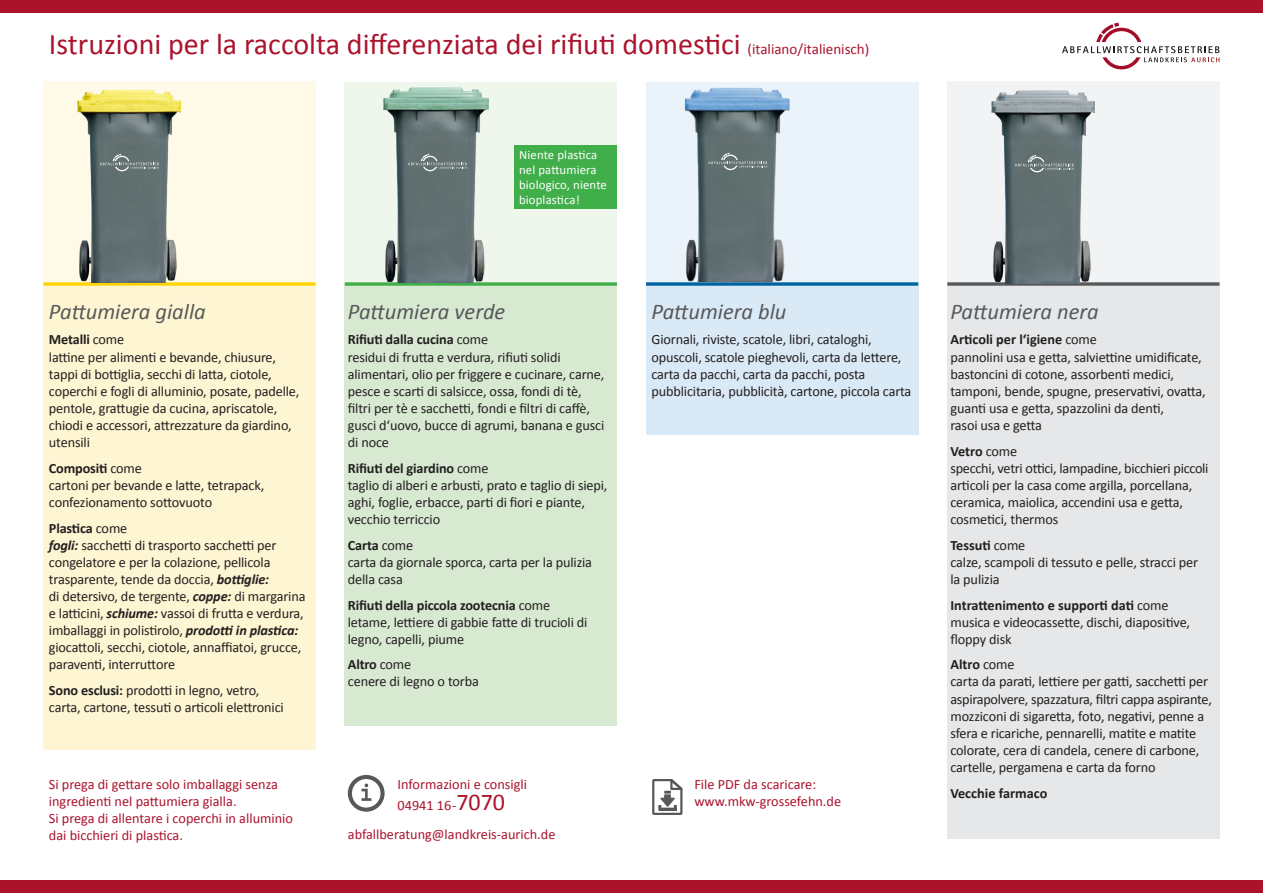
<style>
.page{position:relative;width:1263px;height:893px;background:#fff}
.page>*{position:absolute;margin:0;border:0;box-sizing:border-box;transform-origin:0 0}
.t1{font:30px "Calibri";color:#ab132d}
.t2{font:italic 22.5px "Calibri";color:#57585a}
.t3{font:14.25px/17.1px "Calibri";letter-spacing:-.01em;color:#231f20}
.t4{font:14.25px/17.1px "Calibri";color:#ab132d}
.t5{font:700 14.25px "Calibri";color:#231f20}
.t6{font:12.75px/15px "Calibri";letter-spacing:.01em;color:#fff}
.s1{font-size:15px}
.s2{font-weight:700}
.s3{font-weight:700;font-style:italic}
.s4{font-size:24px}
</style>
<div class="page">
<div style="left:43px;top:81px;width:273px;height:203px;background:#fefae7"></div>
<div style="left:43px;top:285px;width:273px;height:464px;background:#fef5d2"></div>
<svg style="left:43px;top:282px;width:273px;height:4px"></svg>
<img style="left:78px;top:90px;width:103px;height:192px">
<svg style="left:100px;top:154px;width:59px;height:17px"></svg>
<div style="left:646px;top:82px;width:272px;height:203px;background:#eaf2fa"></div>
<div style="left:646px;top:284px;width:272px;height:151px;background:#d9e9f6"></div>
<svg style="left:646px;top:282px;width:272px;height:4px"></svg>
<img style="left:684px;top:87px;width:106px;height:195px">
<svg style="left:708px;top:153px;width:59px;height:17px"></svg>
<svg style="left:652px;top:779px;width:31px;height:36px"></svg>
<div style="left:345px;top:83px;width:272px;height:201px;background:#eff6ec"></div>
<div style="left:345px;top:284px;width:272px;height:442px;background:#d8e9d2"></div>
<svg style="left:345px;top:282px;width:272px;height:4px"></svg>
<img style="left:383px;top:87px;width:105px;height:195px">
<svg style="left:408px;top:154px;width:59px;height:17px"></svg>
<svg style="left:348px;top:775px;width:34px;height:37px"></svg>
<svg style="left:361px;top:784px;width:10px;height:17px"></svg>
<div style="left:348px;top:775px;width:37px;height:37px;border:4px solid #57585a;border-radius:50%"></div>
<div style="left:515px;top:146px;width:102px;height:63px;background:#40ae49"></div>
<div style="left:947px;top:82px;width:272px;height:202px;background:#f2f3f4"></div>
<div style="left:947px;top:283px;width:272px;height:556px;background:#e6e7e9"></div>
<svg style="left:947px;top:282px;width:272px;height:4px"></svg>
<img style="left:991px;top:91px;width:104px;height:192px">
<svg style="left:1015px;top:155px;width:59px;height:17px"></svg>
<div style="left:0;top:880px;width:1263px;height:13px;background:#ab132d"></div>
<div style="left:0;top:0;width:1263px;height:13px;background:#ab132d"></div>
<svg style="left:1062px;top:23px;width:157px;height:46px"></svg>
<h1 class="t1" style="left:49px;top:26px;width:822px">Istruzioni per la raccolta differenziata dei rifiuti domestici <span class="s1">(italiano/italienisch)</span></h1>
<h2 class="t2" style="left:49px;top:297px;width:158px">Pattumiera gialla</h2>
<p class="t3" style="left:49px;top:330px;width:252px"><span class="s2">Metalli</span> come<br>lattine per alimenti e bevande, chiusure, tappi di bottiglia, secchi di latta, ciotole, coperchi e fogli di alluminio, posate, padelle, pentole, grattugie da cucina, apriscatole, chiodi e accessori, attrezzature da giardino, utensili</p>
<p class="t3" style="left:49px;top:459px;width:217px"><span class="s2">Compositi</span> come<br>cartoni per bevande e latte, tetrapack, confezionamento sottovuoto</p>
<p class="t3" style="left:49px;top:519px;width:258px"><span class="s2">Plastica</span> come<br><span class="s3">fogli:</span> sacchetti di trasporto sacchetti per congelatore e per la colazione, pellicola trasparente, tende da doccia, <span class="s3">bottiglie:<br></span>di detersivo, de tergente, <span class="s3">coppe:</span> di margarina e latticini, <span class="s3">schiume:</span> vassoi di frutta e verdura, imballaggi in polistirolo, <span class="s3">prodotti in plastica: </span>giocattoli, secchi, ciotole, annaffiatoi, grucce, paraventi, interruttore</p>
<p class="t3" style="left:49px;top:681px;width:236px"><span class="s2">Sono esclusi:</span> prodotti in legno, vetro, carta, cartone, tessuti o articoli elettronici</p>
<p class="t4" style="left:49px;top:775px;width:246px">Si prega di gettare solo imballaggi senza ingredienti nel pattumiera gialla.<br>Si prega di allentare i coperchi in alluminio dai bicchieri di plastica.</p>
<p class="t6" style="left:519px;top:147px;width:89px">Niente plastica nel pattumiera biologico, niente bioplastica!</p>
<h2 class="t2" style="left:348px;top:297px;width:159px">Pattumiera verde</h2>
<p class="t3" style="left:348px;top:330px;width:258px"><span class="s2">Rifiuti dalla cucina</span> come<br>residui di frutta e verdura, rifiuti solidi alimentari, olio per friggere e cucinare, carne, pesce e scarti di salsicce, ossa, fondi di tè, filtri per tè e sacchetti, fondi e filtri di caffè, gusci d‘uovo, bucce di agrumi, banana e gusci di noce</p>
<p class="t3" style="left:348px;top:459px;width:261px"><span class="s2">Rifiuti del giardino</span> come<br>taglio di alberi e arbusti, prato e taglio di siepi, aghi, foglie, erbacce, parti di fiori e piante, vecchio terriccio</p>
<p class="t3" style="left:348px;top:536px;width:246px"><span class="s2">Carta</span> come<br>carta da giornale sporca, carta per la pulizia della casa</p>
<p class="t3" style="left:348px;top:596px;width:241px"><span class="s2">Rifiuti della piccola zootecnia</span> come letame, lettiere di gabbie fatte di trucioli di legno, capelli, piume</p>
<p class="t3" style="left:348px;top:655px;width:133px"><span class="s2">Altro</span> come<br>cenere di legno o torba</p>
<p class="t4" style="left:398px;top:773px;width:131px;line-height:21px">Informazioni e consigli<br>04941 16-<span class="s4">7070</span></p>
<p class="t4" style="left:348px;top:825px;width:209px">abfallberatung@landkreis-aurich.de</p>
<h2 class="t2" style="left:651px;top:297px;width:136px">Pattumiera blu</h2>
<p class="t3" style="left:651px;top:330px;width:261px">Giornali, riviste, scatole, libri, cataloghi, opuscoli, scatole pieghevoli, carta da lettere, carta da pacchi, carta da pacchi, posta pubblicitaria, pubblicità, cartone, piccola carta</p>
<p class="t4" style="left:694px;top:775px;width:148px">File PDF da scaricare: www.mkw-grossefehn.de</p>
<h2 class="t2" style="left:950px;top:297px;width:150px">Pattumiera nera</h2>
<p class="t3" style="left:950px;top:330px;width:257px"><span class="s2">Articoli per l‘igiene</span> come<br>pannolini usa e getta, salviettine umidificate, bastoncini di cotone, assorbenti medici, tamponi, bende, spugne, preservativi, ovatta, guanti usa e getta, spazzolini da denti,<br>rasoi usa e getta</p>
<p class="t3" style="left:950px;top:442px;width:260px"><span class="s2">Vetro</span> come<br>specchi, vetri ottici, lampadine, bicchieri piccoli articoli per la casa come argilla, porcellana, ceramica, maiolica, accendini usa e getta, cosmetici, thermos</p>
<p class="t3" style="left:950px;top:536px;width:249px"><span class="s2">Tessuti</span> come<br>calze, scampoli di tessuto e pelle, stracci per la pulizia</p>
<p class="t3" style="left:950px;top:596px;width:241px"><span class="s2">Intrattenimento e supporti dati</span> come musica e videocassette, dischi, diapositive, floppy disk</p>
<p class="t3" style="left:950px;top:655px;width:263px"><span class="s2">Altro</span> come<br>carta da parati, lettiere per gatti, sacchetti per aspirapolvere, spazzatura, filtri cappa aspirante, mozziconi di sigaretta, foto, negativi, penne a sfera e ricariche, pennarelli, matite e matite colorate, cera di candela, cenere di carbone, cartelle, pergamena e carta da forno</p>
<p class="t5" style="left:950px;top:784px;width:98px">Vecchie farmaco</p>
</div>
